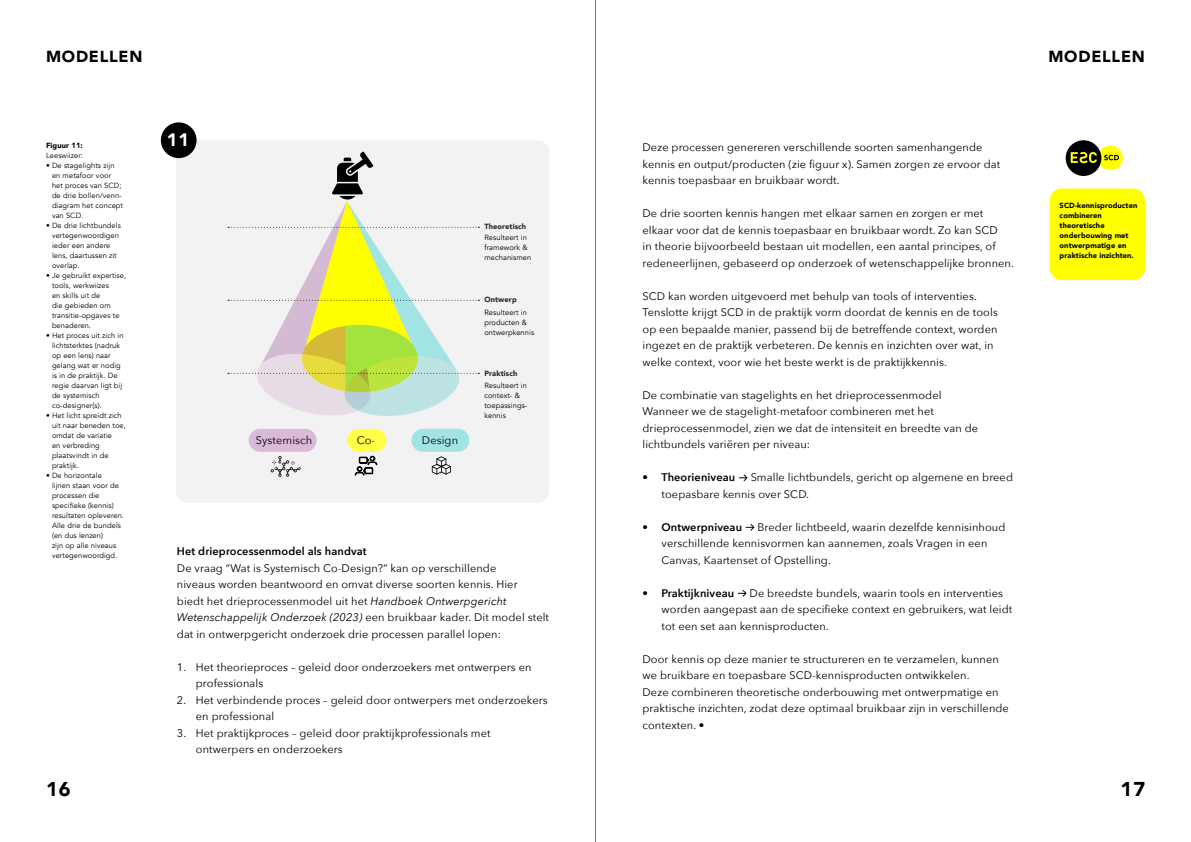
<style>
.page{position:relative;width:1191px;height:842px;background:#fff}
.page>*{position:absolute;margin:0;border:0;box-sizing:border-box;transform-origin:0 0}
.t1{font:900 20px "Avenir";color:#000}
.t2{font:900 18px "Avenir";color:#fff}
.t3{font:900 16px "Avenir";letter-spacing:.05em;color:#000}
.t4{font:11px/16.5px "Avenir Next";letter-spacing:.01em;color:#000}
.t5{font:600 11px "Avenir Next";letter-spacing:.01em;color:#000}
.t6{font:7.5px/10px "Avenir";letter-spacing:.01em;color:#000}
.t7{font:900 7.5px/10px "Avenir";letter-spacing:.01em;color:#000}
.s1{font-style:italic}
.s2{font-weight:400}
</style>
<div class="page">
<hr style="left:595px;top:0;width:1px;height:842px;background:#808080">
<svg style="left:739px;top:474px;width:8px;height:7px"></svg>
<svg style="left:746px;top:524px;width:8px;height:7px"></svg>
<svg style="left:738px;top:590px;width:8px;height:7px"></svg>
<div style="left:1049px;top:188px;width:96px;height:92px;background:#ff0;border-radius:12px"></div>
<div style="left:176px;top:140px;width:373px;height:363px;background:#f2f2f2;border-radius:12px"></div>
<div style="left:347px;top:429px;width:39px;height:23px;background:#ffff45;border-radius:11px"></div>
<div style="left:249px;top:429px;width:68px;height:23px;background:#dbbad9;border-radius:11px"></div>
<div style="left:161px;top:122px;width:36px;height:36px;background:#000;border-radius:50%"></div>
<div style="left:1098px;top:146px;width:24px;height:24px;background:#ff0;border-radius:50%"></div>
<div style="left:1065px;top:140px;width:36px;height:36px;background:#000;border-radius:50%"></div>
<svg style="left:1070px;top:152px;width:27px;height:11px"></svg>
<svg style="left:1104px;top:154px;width:15px;height:7px"></svg>
<svg style="left:228px;top:152px;width:251px;height:264px"></svg>
<svg style="left:270px;top:456px;width:31px;height:21px"></svg>
<svg style="left:355px;top:456px;width:22px;height:19px"></svg>
<svg style="left:432px;top:456px;width:19px;height:19px"></svg>
<div style="left:411px;top:429px;width:58px;height:23px;background:#a2e4e4;border-radius:11px"></div>
<h3 class="t3" style="left:46px;top:50px;width:98px">MODELLEN</h3>
<h3 class="t3" style="left:1048px;top:50px;width:98px">MODELLEN</h3>
<p class="t7" style="left:46px;top:141px;width:38px">Figuur 11:</p>
<p class="t6" style="left:46px;top:151px;width:38px">Leeswiizer:</p>
<p class="t6" style="left:52px;top:161px;width:73px;text-indent:-6px">• De stagelights zijn en metafoor voor het proces van SCD; de drie bollen/venn&shy;diagram het concept van SCD.</p>
<p class="t6" style="left:52px;top:221px;width:70px;text-indent:-6px">• De drie lichtbundels vertegenwoordigen ieder een andere lens, daartussen zit overlap.</p>
<p class="t6" style="left:52px;top:271px;width:76px;text-indent:-6px">• Je gebruikt expertise, tools, werkwiizes<br>en skills uit de<br>die gebieden om transitie-opgaves te benaderen.</p>
<p class="t6" style="left:52px;top:331px;width:73px;text-indent:-6px">• Het proces uit zich in lichtsterktes (nadruk op een lens) naar gelang wat er nodig is in de praktijk. De regie daarvan ligt bij de systemisch co-designer(s).</p>
<p class="t6" style="left:52px;top:411px;width:75px;text-indent:-6px">• Het licht spreidt zich uit naar beneden toe, omdat de variatie<br>en verbreding plaatsvindt in de praktijk.</p>
<p class="t6" style="left:52px;top:471px;width:74px;text-indent:-6px">• De horizontale<br>lijnen staan voor de processen die specifieke (kennis) resultaten opleveren.<br>Alle drie de bundels (en dus lenzen)<br>zijn op alle niveaus vertegenwoordigd.</p>
<h2 class="t2" style="left:167px;top:132px;width:24px">11</h2>
<p class="t4" style="left:256px;top:432px;width:58px">Systemisch</p>
<p class="t4" style="left:357px;top:432px;width:20px">Co-</p>
<p class="t4" style="left:422px;top:432px;width:38px">Design</p>
<p class="t7" style="left:484px;top:222px;width:43px">Theoretisch</p>
<p class="t6" style="left:484px;top:234px;width:48px">Resulteert in framework &amp; mechanismen</p>
<p class="t7" style="left:484px;top:295px;width:34px">Ontwerp</p>
<p class="t6" style="left:484px;top:309px;width:51px">Resulteert in producten &amp; ontwerpkennis</p>
<p class="t7" style="left:484px;top:369px;width:34px">Praktisch</p>
<p class="t6" style="left:484px;top:382px;width:45px">Resulteert in context- &amp; toepassings&shy;kennis</p>
<p class="t5" style="left:177px;top:547px;width:191px">Het drieprocessenmodel als handvat</p>
<p class="t4" style="left:177px;top:559px;width:374px">De vraag “Wat is Systemisch Co-Design?” kan op verschillende<br>niveaus worden beantwoord en omvat diverse soorten kennis. Hier<br>biedt het drieprocessenmodel uit het <span class="s1">Handboek Ontwerpgericht Wetenschappelijk Onderzoek (2023)</span> een bruikbaar kader. Dit model stelt dat in ontwerpgericht onderzoek drie processen parallel lopen:</p>
<p class="t4" style="left:196px;top:660px;width:337px;text-indent:-19px">1. Het theorieproces – geleid door onderzoekers met ontwerpers en professionals</p>
<p class="t4" style="left:196px;top:693px;width:353px;text-indent:-19px">2. Het verbindende proces – geleid door ontwerpers met onderzoekers en professional</p>
<p class="t4" style="left:196px;top:724px;width:296px;text-indent:-19px">3. Het praktijkproces – geleid door praktijkprofessionals met ontwerpers en onderzoekers</p>
<p class="t4" style="left:642px;top:140px;width:359px">Deze processen genereren verschillende soorten samenhangende kennis en output/producten (zie figuur x). Samen zorgen ze ervoor dat kennis toepasbaar en bruikbaar wordt.</p>
<p class="t4" style="left:642px;top:206px;width:373px">De drie soorten kennis hangen met elkaar samen en zorgen er met elkaar voor dat de kennis toepasbaar en bruikbaar wordt. Zo kan SCD<br>in theorie bijvoorbeeld bestaan uit modellen, een aantal principes, of redeneerlijnen, gebaseerd op onderzoek of wetenschappelijke bronnen.</p>
<p class="t4" style="left:642px;top:289px;width:357px">SCD kan worden uitgevoerd met behulp van tools of interventies.<br>Tenslotte krijgt SCD in de praktijk vorm doordat de kennis en de tools op een bepaalde manier, passend bij de betreffende context, worden ingezet en de praktijk verbeteren. De kennis en inzichten over wat, in welke context, voor wie het beste werkt is de praktijkkennis.</p>
<p class="t4" style="left:642px;top:388px;width:337px">De combinatie van stagelights en het drieprocessenmodel Wanneer we de stagelight-metafoor combineren met het drieprocessenmodel, zien we dat de intensiteit en breedte van de lichtbundels variëren per niveau:</p>
<p class="t5" style="left:642px;top:473px;width:94px"><span class="s2">•</span> Theorieniveau</p>
<p class="t4" style="left:661px;top:470px;width:353px;text-indent:89px">Smalle lichtbundels, gericht op algemene en breed toepasbare kennis over SCD.</p>
<p class="t5" style="left:642px;top:522px;width:101px"><span class="s2">•</span> Ontwerpniveau</p>
<p class="t4" style="left:661px;top:520px;width:345px;text-indent:96px">Breder lichtbeeld, waarin dezelfde kennisinhoud verschillende kennisvormen kan aannemen, zoals Vragen in een<br>Canvas, Kaartenset of Opstelling.</p>
<p class="t5" style="left:642px;top:583px;width:93px"><span class="s2">•</span> Praktijkniveau</p>
<p class="t4" style="left:661px;top:586px;width:352px;text-indent:88px">De breedste bundels, waarin tools en interventies worden aangepast aan de specifieke context en gebruikers, wat leidt tot een set aan kennisproducten.</p>
<p class="t4" style="left:642px;top:652px;width:368px">Door kennis op deze manier te structureren en te verzamelen, kunnen we bruikbare en toepasbare SCD-kennisproducten ontwikkelen.<br>Deze combineren theoretische onderbouwing met ontwerpmatige en praktische inzichten, zodat deze optimaal bruikbaar zijn in verschillende contexten. •</p>
<p class="t7" style="left:1059px;top:201px;width:79px">SCD-kennisproducten combineren theoretische onderbouwing met ontwerpmatige en praktische inzichten.</p>
<h1 class="t1" style="left:46px;top:780px;width:26px">16</h1>
<h1 class="t1" style="left:1120px;top:780px;width:26px">17</h1>
</div>
